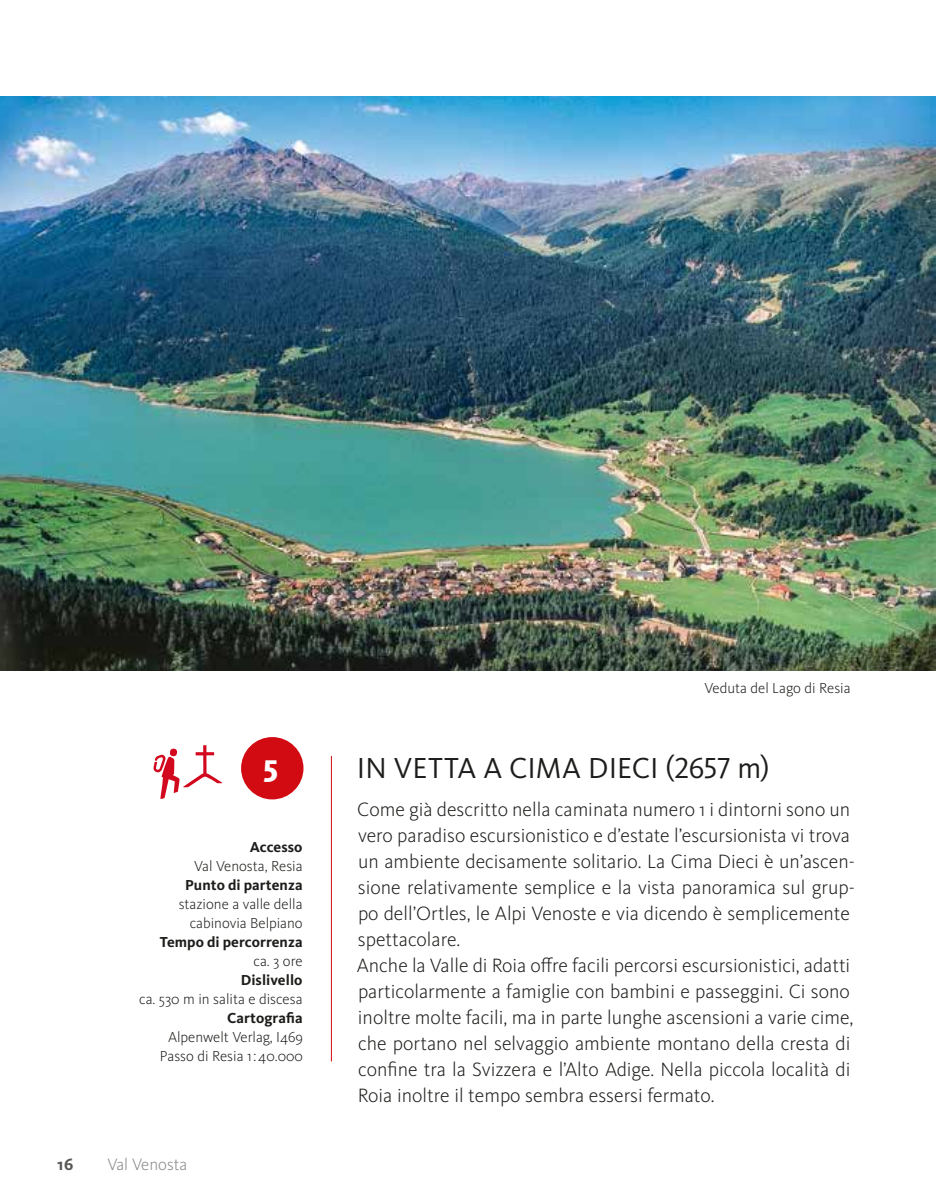
<style>
.page{position:relative;width:936px;height:1202px;background:#fff}
.page>*{position:absolute;margin:0;border:0;box-sizing:border-box;transform-origin:0 0}
.t1{font:89.4px "sentres POI Regular";color:#d2091e}
.t2{font:800 32px "Kievit OT";color:#fff}
.t3{font:30px "Kievit OT";color:#1d1d1b}
.t4{font:300 20px/26px "Kievit OT";color:#1d1d1b}
.t5{font:300 17px "Kievit OT";color:#878787}
.t6{font:700 17px "Kievit OT";color:#575756}
.t7{font:300 15px/19px "Kievit OT";color:#1d1d1b;text-align:right}
.t8{font:700 15px "Kievit OT";letter-spacing:.005em;color:#1d1d1b}
</style>
<div class="page">
<div style="left:241px;top:737px;width:62px;height:62px;background:#d20a11;border-radius:50%"></div>
<hr style="left:331px;top:756px;width:1px;height:305px;background:#d20a11">
<img style="left:0;top:96px;width:935px;height:574px">
<h1 class="t1" style="left:141px;top:715px;width:85px">k</h1>
<h2 class="t2" style="left:263px;top:747px;width:16px">5</h2>
<p class="t8" style="left:250px;top:838px;width:54px">Accesso</p>
<p class="t7" style="left:194px;top:857px;width:110px">Val Venosta, Resia</p>
<p class="t8" style="left:185px;top:876px;width:119px">Punto di partenza</p>
<p class="t7" style="left:179px;top:895px;width:125px">stazione a valle della cabinovia Belpiano</p>
<p class="t8" style="left:160px;top:933px;width:144px">Tempo di percorrenza</p>
<p class="t7" style="left:253px;top:952px;width:51px">ca. 3 ore</p>
<p class="t8" style="left:241px;top:971px;width:63px">Dislivello</p>
<p class="t7" style="left:139px;top:990px;width:165px">ca. 530 m in salita e discesa</p>
<p class="t8" style="left:227px;top:1009px;width:77px">Cartografia</p>
<p class="t7" style="left:160px;top:1028px;width:145px;text-align:center">Alpenwelt Verlag, I469<br>Passo di Resia 1:40.000</p>
<p class="t6" style="left:57px;top:1154px;width:18px">16</p>
<p class="t5" style="left:107px;top:1154px;width:81px">Val Venosta</p>
<p class="t7" style="left:704px;top:679px;width:148px">Veduta del Lago di Resia</p>
<h3 class="t3" style="left:357px;top:751px;width:414px">IN VETTA A CIMA DIECI (2657 m)</h3>
<p class="t4" style="left:357px;top:796px;width:499px">Come già descritto nella caminata numero 1 i dintorni sono un vero paradiso escursionistico e d’estate l’escursionista vi trova un ambiente decisamente solitario. La Cima Dieci è un’ascen&shy;sione relativamente semplice e la vista panoramica sul grup&shy;po dell’Ortles, le Alpi Venoste e via dicendo è semplicemente spettacolare.<br>Anche la Valle di Roia offre facili percorsi escursionistici, adatti particolarmente a famiglie con bambini e passeggini. Ci sono inoltre molte facili, ma in parte lunghe ascensioni a varie cime, che portano nel selvaggio ambiente montano della cresta di confine tra la Svizzera e l’Alto Adige. Nella piccola località di Roia inoltre il tempo sembra essersi fermato.</p>
</div>
